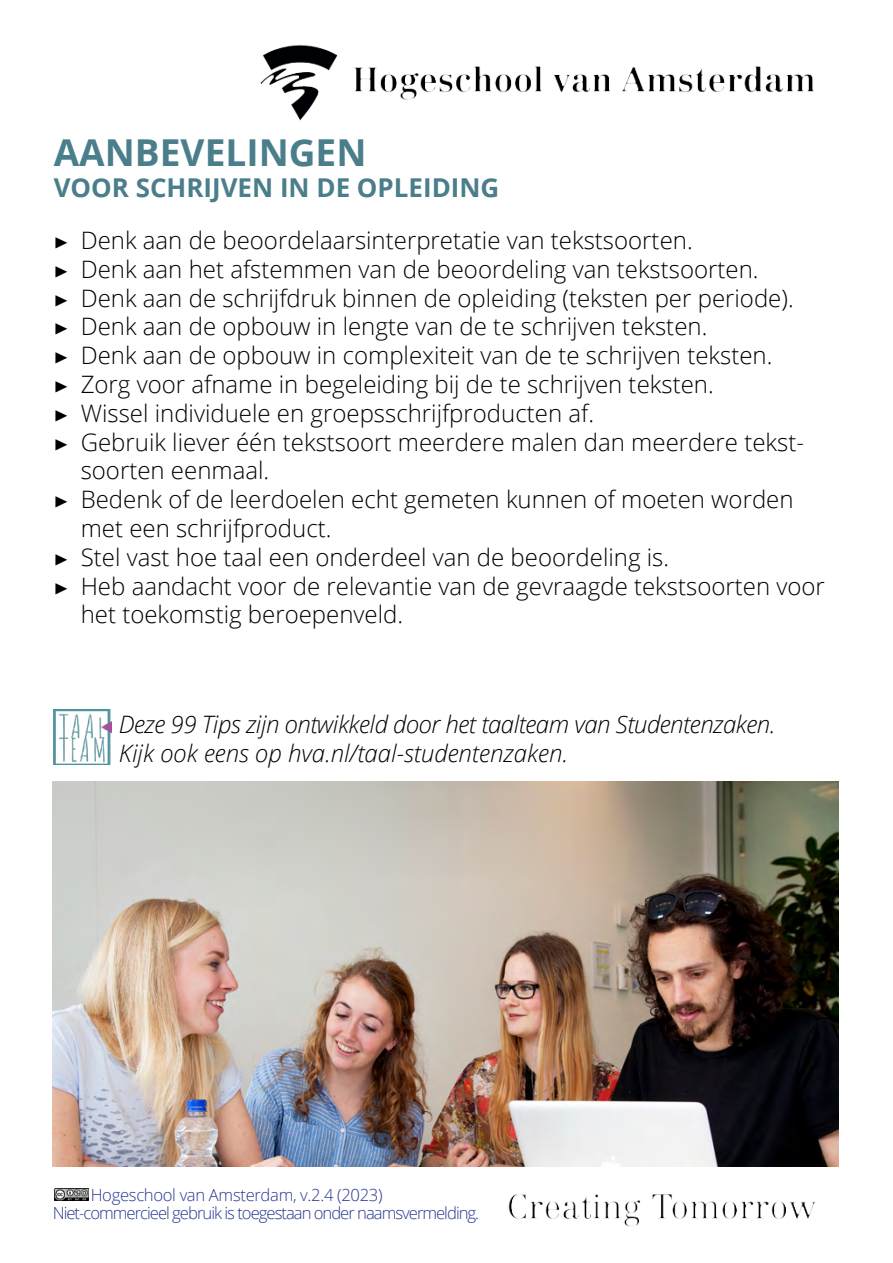
<style>
.page{position:relative;width:893px;height:1263px;background:#fff}
.page>*{position:absolute;margin:0;border:0;box-sizing:border-box;transform-origin:0 0}
.t1{font:700 37.05px "Open Sans";color:#497e8a}
.t2{font:700 25.95px "Open Sans";color:#497e8a}
.t3{font:300 24px "Open Sans";color:#000}
.t4{font:italic 300 24px/28.8px "Open Sans";letter-spacing:-.02em;color:#000}
.t5{font:300 16.65px/18px "Open Sans";letter-spacing:-.06em;color:#253690}
.s1{font-family:"Minion Pro";font-weight:400}
</style>
<div class="page">
<img style="left:52px;top:45px;width:787px;height:1182px">
<img style="left:53px;top:781px;width:785px;height:386px">
<img style="left:54px;top:1189px;width:34px;height:11px">
<img style="left:54px;top:709px;width:58px;height:55px">
<h1 class="t1" style="left:54px;top:126px;width:314px">AANBEVELINGEN</h1>
<p class="t2" style="left:54px;top:169px;width:447px">VOOR SCHRIJVEN IN DE OPLEIDING</p>
<p class="t3" style="left:54px;top:224px;width:640px"><span class="s1">▶</span> Denk aan de beoordelaarsinterpretatie van tekstsoorten.</p>
<p class="t3" style="left:54px;top:253px;width:706px"><span class="s1">▶</span> Denk aan het afstemmen van de beoordeling van tekstsoorten.</p>
<p class="t3" style="left:54px;top:281px;width:741px"><span class="s1">▶</span> Denk aan de schrijfdruk binnen de opleiding (teksten per periode).</p>
<p class="t3" style="left:54px;top:310px;width:655px"><span class="s1">▶</span> Denk aan de opbouw in lengte van de te schrijven teksten.</p>
<p class="t3" style="left:54px;top:339px;width:720px"><span class="s1">▶</span> Denk aan de opbouw in complexiteit van de te schrijven teksten.</p>
<p class="t3" style="left:54px;top:368px;width:661px"><span class="s1">▶</span> Zorg voor afname in begeleiding bij de te schrijven teksten.</p>
<p class="t3" style="left:54px;top:397px;width:542px"><span class="s1">▶</span> Wissel individuele en groepsschrijfproducten af.</p>
<p class="t3" style="left:54px;top:425px;width:752px"><span class="s1">▶</span> Gebruik liever één tekstsoort meerdere malen dan meerdere tekst-</p>
<p class="t3" style="left:81px;top:454px;width:190px">soorten eenmaal.</p>
<p class="t3" style="left:54px;top:483px;width:741px"><span class="s1">▶</span> Bedenk of de leerdoelen echt gemeten kunnen of moeten worden</p>
<p class="t3" style="left:81px;top:512px;width:252px">met een schrijfproduct.</p>
<p class="t3" style="left:54px;top:541px;width:617px"><span class="s1">▶</span> Stel vast hoe taal een onderdeel van de beoordeling is.</p>
<p class="t3" style="left:54px;top:569px;width:773px"><span class="s1">▶</span> Heb aandacht voor de relevantie van de gevraagde tekstsoorten voor</p>
<p class="t3" style="left:81px;top:598px;width:324px">het toekomstig beroepenveld.</p>
<p class="t4" style="left:119px;top:709px;width:658px">Deze 99 Tips zijn ontwikkeld door het taalteam van Studentenzaken.<br>Kijk ook eens op hva.nl/taal-studentenzaken.</p>
<p class="t5" style="left:53px;top:1185px;width:428px;text-indent:38px">Hogeschool van Amsterdam, v.2.4 (2023)<br>Niet-commercieel gebruik is toegestaan onder naamsvermelding.</p>
</div>
